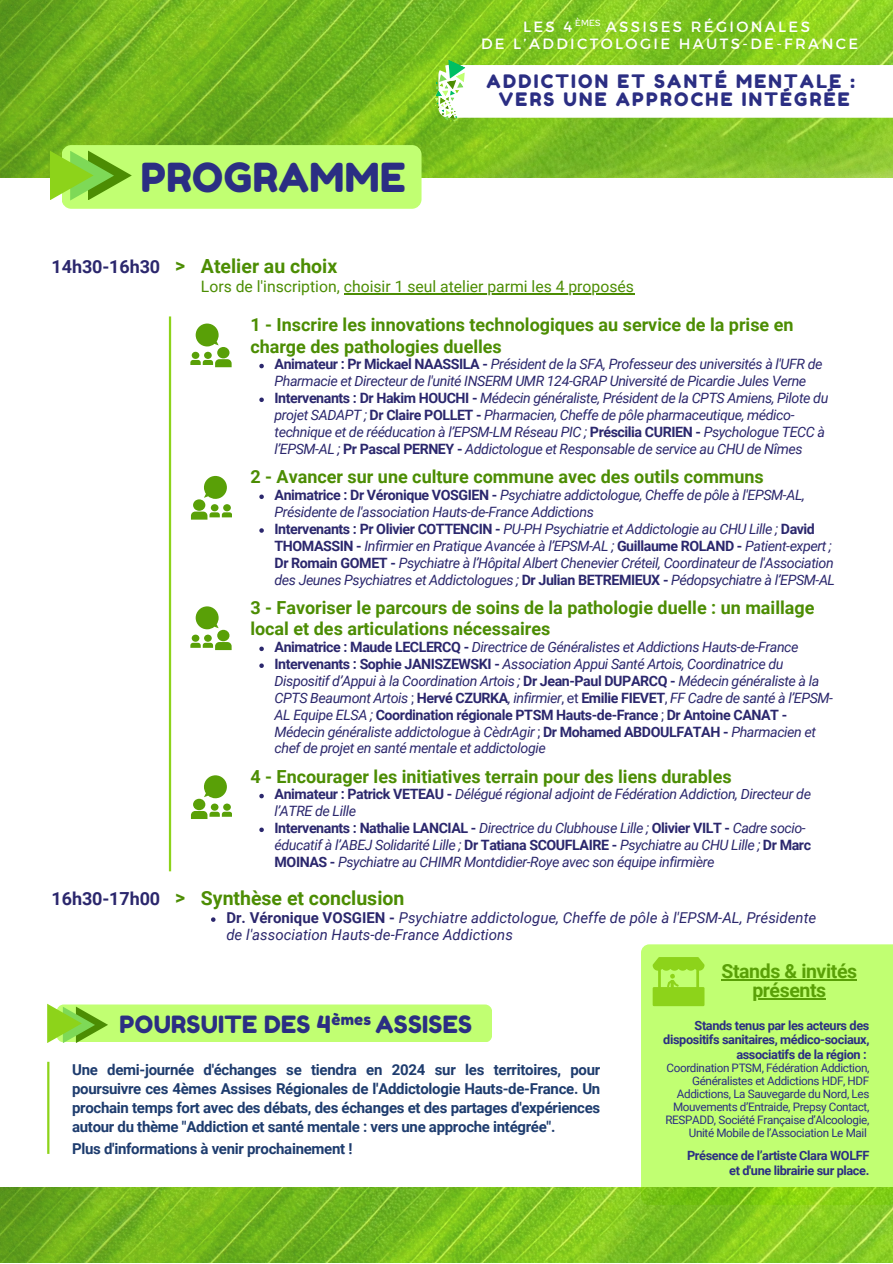
<style>
.page{position:relative;width:893px;height:1264px;background:#fff}
.page>*{position:absolute;margin:0;border:0;box-sizing:border-box;transform-origin:0 0}
.t1{font:40.05px "Fredoka One";letter-spacing:.01em;color:#2b2e83}
.t2{font:23.7px "Fredoka One";letter-spacing:.01em;color:#2b2e83}
.t3{font:700 19.5px "Roboto";color:#4c8d03}
.t4{font:700 19.5px/19px "Roboto";letter-spacing:-.02em;color:#59a007;text-align:center}
.t5{font:18.6px "Fredoka One";letter-spacing:.12em;color:#2b2e83}
.t6{font:700 18px/21.3px "Roboto";color:#4c8d03}
.t7{font:700 18px "Roboto";letter-spacing:-.005em;color:#2b276d}
.t8{font:15.75px "Roboto";color:#4c8d03}
.t9{font:15.6px "Fredoka One";color:#2b2e83}
.t10{font:700 15px/18.8px "Roboto";letter-spacing:-.02em;color:#1e3c6e;text-align:justify}
.t11{font:italic 15px/16.8px "Roboto";color:#2b276d}
.t12{font:14.85px "Montserrat";letter-spacing:.16em;color:#fff}
.t13{font:italic 14.25px/16.8px "Roboto";letter-spacing:-.03em;color:#2b276d}
.t14{font:700 12.75px/14.4px "Roboto";letter-spacing:-.03em;color:#2b2e83;text-align:right}
.t15{font:11.7px/13px "Roboto";letter-spacing:-.03em;color:#2b2e83;text-align:right}
.t16{font:8.85px "HILVCC Boing";color:#fff}
.s1{font-weight:700;font-style:normal}
.s2{font-style:normal}
</style>
<div class="page">
<img style="left:0;top:0;width:892px;height:178px">
<svg style="left:433px;top:59px;width:459px;height:64px"></svg>
<svg style="left:190px;top:323px;width:42px;height:44px"></svg>
<svg style="left:190px;top:606px;width:42px;height:44px"></svg>
<svg style="left:190px;top:476px;width:42px;height:43px"></svg>
<svg style="left:190px;top:775px;width:42px;height:44px"></svg>
<div style="left:57px;top:1004px;width:435px;height:38px;background:#c1ff72;border-radius:7px"></div>
<svg style="left:47px;top:1003px;width:61px;height:40px"></svg>
<hr style="left:47px;top:1061px;width:2px;height:92px;background:#8dd31a">
<hr style="left:169px;top:316px;width:2px;height:555px;background:#8dd31a">
<div style="left:641px;top:944px;width:251px;height:243px;background:#c1ff72"></div>
<img style="left:0;top:1187px;width:892px;height:75px">
<svg style="left:259px;top:364px;width:5px;height:4px"></svg>
<svg style="left:259px;top:397px;width:5px;height:5px"></svg>
<svg style="left:259px;top:494px;width:5px;height:5px"></svg>
<svg style="left:259px;top:528px;width:5px;height:5px"></svg>
<svg style="left:259px;top:646px;width:5px;height:5px"></svg>
<svg style="left:259px;top:663px;width:5px;height:5px"></svg>
<svg style="left:259px;top:793px;width:5px;height:5px"></svg>
<svg style="left:259px;top:827px;width:5px;height:5px"></svg>
<hr style="left:344px;top:293px;width:290px;height:1px;background:#4c8d03">
<svg style="left:211px;top:917px;width:4px;height:4px"></svg>
<svg style="left:652px;top:957px;width:52px;height:49px;background:#9de035"></svg>
<hr style="left:721px;top:979px;width:135px;height:1px;background:#59a007">
<hr style="left:752px;top:998px;width:73px;height:1px;background:#59a007">
<div style="left:62px;top:145px;width:359px;height:64px;background:#c1ff72;border-radius:10px"></div>
<svg style="left:50px;top:151px;width:82px;height:49px"></svg>
<p class="t12" style="left:523px;top:17px;width:51px">LES 4</p>
<p class="t12" style="left:605px;top:17px;width:206px">ASSISES RÉGIONALES</p>
<p class="t12" style="left:481px;top:34px;width:378px">DE L’ADDICTOLOGIE HAUTS-DE-FRANCE</p>
<p class="t16" style="left:575px;top:18px;width:27px">ÈMES</p>
<p class="t1" style="left:141px;top:153px;width:266px">PROGRAMME</p>
<p class="t5" style="left:486px;top:70px;width:370px">ADDICTION ET SANTÉ MENTALE :</p>
<p class="t5" style="left:499px;top:88px;width:352px">VERS UNE APPROCHE INTÉGRÉE</p>
<p class="t7" style="left:52px;top:256px;width:110px">14h30-16h30</p>
<p class="t3" style="left:175px;top:254px;width:12px">&gt;</p>
<p class="t3" style="left:201px;top:255px;width:138px">Atelier au choix</p>
<p class="t8" style="left:201px;top:277px;width:434px">Lors de l'inscription, choisir 1 seul atelier parmi les 4 proposés</p>
<p class="t6" style="left:250px;top:314px;width:544px">1 - Inscrire les innovations technologiques au service de la prise en charge des pathologies duelles</p>
<p class="t13" style="left:274px;top:356px;width:549px"><span class="s1">Animateur : Pr Mickael NAASSILA -</span> Président de la SFA, Professeur des universités à l'UFR de<br>Pharmacie et Directeur de l'unité INSERM UMR 124-GRAP Université de Picardie Jules Verne</p>
<p class="t13" style="left:274px;top:390px;width:555px"><span class="s1">Intervenants : Dr Hakim HOUCHI -</span> Médecin généraliste, Président de la CPTS Amiens, Pilote du projet SADAPT ; <span class="s1">Dr Claire POLLET -</span> Pharmacien, Cheffe de pôle pharmaceutique, médico&shy;technique et de rééducation à l’EPSM-LM Réseau PIC ; <span class="s1">Préscilia CURIEN -</span> Psychologue TECC à l’EPSM-AL ; <span class="s1">Pr Pascal PERNEY -</span> Addictologue et Responsable de service au CHU de Nîmes</p>
<p class="t6" style="left:250px;top:466px;width:515px">2 - Avancer sur une culture commune avec des outils communs</p>
<p class="t13" style="left:274px;top:487px;width:531px"><span class="s1">Animatrice : Dr Véronique VOSGIEN -</span> Psychiatre addictologue, Cheffe de pôle à l'EPSM-AL,<br>Présidente de l'association Hauts-de-France Addictions</p>
<p class="t13" style="left:274px;top:520px;width:562px"><span class="s1">Intervenants : Pr Olivier COTTENCIN -</span> PU-PH Psychiatrie et Addictologie au CHU Lille ; <span class="s1">David THOMASSIN -</span> Infirmier en Pratique Avancée à l’EPSM-AL ; <span class="s1">Guillaume ROLAND -</span> Patient-expert ; <span class="s1">Dr Romain GOMET -</span> Psychiatre à l’Hôpital Albert Chenevier Créteil, Coordinateur de l'Association des Jeunes Psychiatres et Addictologues ; <span class="s1">Dr Julian BETREMIEUX -</span> Pédopsychiatre à l’EPSM-AL</p>
<p class="t6" style="left:250px;top:597px;width:565px">3 - Favoriser le parcours de soins de la pathologie duelle : un maillage local et des articulations nécessaires</p>
<p class="t13" style="left:274px;top:639px;width:525px"><span class="s1">Animatrice : Maude LECLERCQ -</span> Directrice de Généralistes et Addictions Hauts-de-France</p>
<p class="t13" style="left:274px;top:656px;width:560px"><span class="s1">Intervenants : Sophie JANISZEWSKI -</span> Association Appui Santé Artois, Coordinatrice du Dispositif d’Appui à la Coordination Artois ; <span class="s1">Dr Jean-Paul DUPARCQ -</span> Médecin généraliste à la CPTS Beaumont Artois <span class="s2">;</span> <span class="s1">Hervé CZURKA</span>, infirmier<span class="s2">, et</span> <span class="s1">Emilie FIEVET</span><span class="s2">,</span> FF Cadre de santé à l’EPSM-AL Equipe ELSA ; <span class="s1">Coordination régionale PTSM Hauts-de-France</span> <span class="s2">;</span> <span class="s1">Dr Antoine CANAT - </span>Médecin généraliste addictologue à CèdrAgir <span class="s2">;</span> <span class="s1">Dr Mohamed ABDOULFATAH -</span> Pharmacien et chef de projet en santé mentale et addictologie</p>
<p class="t6" style="left:250px;top:765px;width:483px">4 - Encourager les initiatives terrain pour des liens durables</p>
<p class="t13" style="left:274px;top:786px;width:538px"><span class="s1">Animateur : Patrick VETEAU -</span> Délégué régional adjoint de Fédération Addiction, Directeur de l’ATRE de Lille</p>
<p class="t13" style="left:274px;top:820px;width:538px"><span class="s1">Intervenants : Nathalie LANCIAL -</span> Directrice du Clubhouse Lille ; <span class="s1">Olivier VILT -</span> Cadre socio&shy;éducatif à l’ABEJ Solidarité Lille ; <span class="s1">Dr Tatiana SCOUFLAIRE -</span> Psychiatre au CHU Lille ; <span class="s1">Dr Marc<br>MOINAS -</span> Psychiatre au CHIMR Montdidier-Roye avec son équipe infirmière</p>
<p class="t7" style="left:52px;top:888px;width:110px">16h30-17h00</p>
<p class="t3" style="left:175px;top:885px;width:12px">&gt;</p>
<p class="t3" style="left:201px;top:886px;width:205px">Synthèse et conclusion</p>
<p class="t11" style="left:226px;top:909px;width:591px"><span class="s1">Dr. Véronique VOSGIEN -</span> Psychiatre addictologue, Cheffe de pôle à l'EPSM-AL, Présidente de l'association Hauts-de-France Addictions</p>
<p class="t9" style="left:331px;top:1010px;width:41px">èmes</p>
<p class="t2" style="left:120px;top:1009px;width:213px">POURSUITE DES 4</p>
<p class="t2" style="left:375px;top:1009px;width:98px">ASSISES</p>
<p class="t10" style="left:72px;top:1060px;width:529px">Une demi-journée d'échanges se tiendra en 2024 sur les territoires, pour poursuivre ces 4èmes Assises Régionales de l'Addictologie Hauts-de-France. Un prochain temps fort avec des débats, des échanges et des partages d'expériences autour du thème "Addiction et santé mentale : vers une approche intégrée".</p>
<p class="t10" style="left:72px;top:1139px;width:282px">Plus d'informations à venir prochainement !</p>
<p class="t4" style="left:721px;top:961px;width:137px">Stands &amp; invités présents</p>
<p class="t14" style="left:663px;top:1018px;width:208px">Stands tenus par les acteurs des dispositifs sanitaires, médico-sociaux, associatifs de la région :</p>
<p class="t15" style="left:665px;top:1061px;width:205px">Coordination PTSM, Fédération Addiction, Généralistes et Addictions HDF, HDF Addictions, La Sauvegarde du Nord, Les Mouvements d’Entraide, Prepsy Contact, RESPADD, Société Française d’Alcoologie, Unité Mobile de l’Association Le Mail</p>
<p class="t14" style="left:687px;top:1148px;width:184px">Présence de l’artiste Clara WOLFF</p>
<p class="t14" style="left:729px;top:1163px;width:142px">et d'une librairie sur place.</p>
</div>
